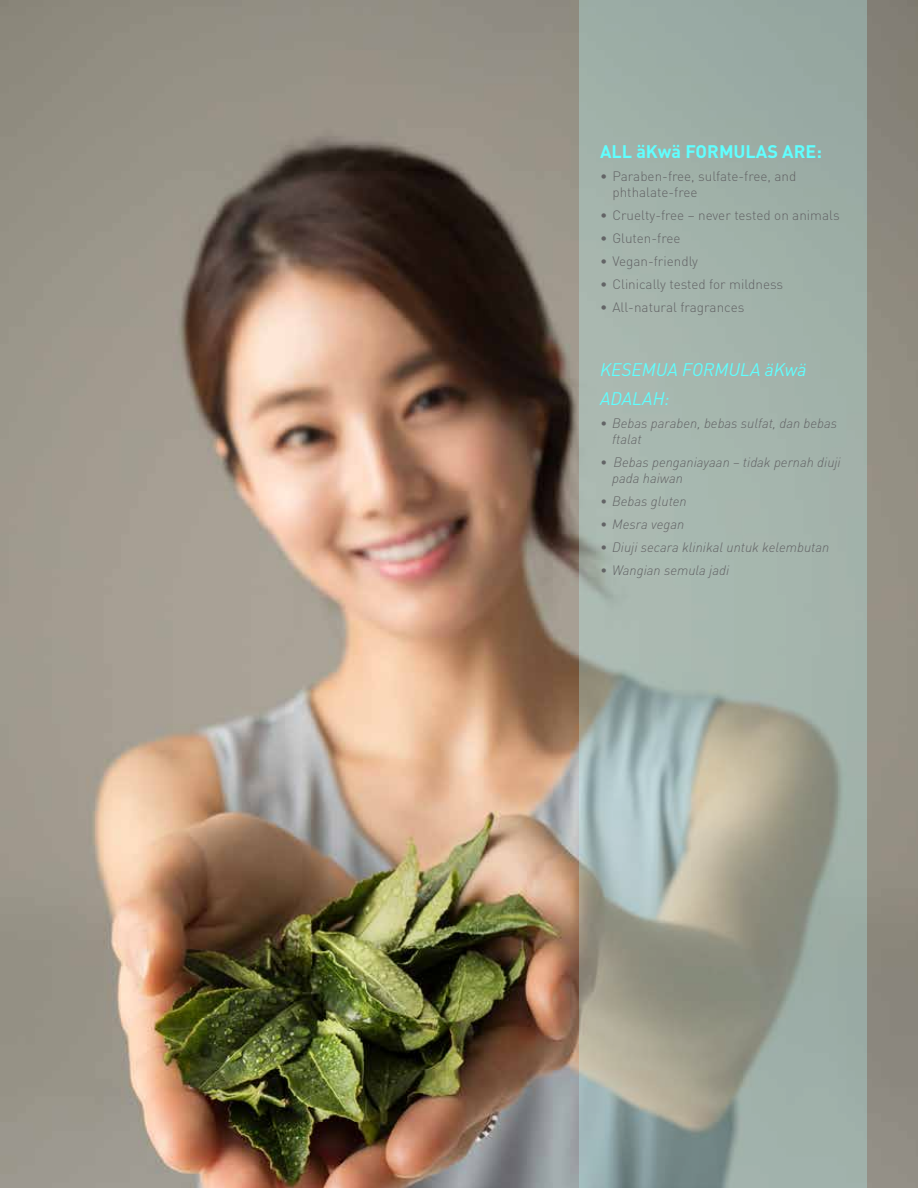
<style>
.page{position:relative;width:918px;height:1188px;background:#fff}
.page>*{position:absolute;margin:0;border:0;box-sizing:border-box;transform-origin:0 0}
.t1{font:italic 18px/28.3px "DIN Pro";color:#60ffff}
.t2{font:700 18px "DIN";color:#60ffff}
.t3{font:italic 300 13.5px/16.2px "DIN Pro";color:#636466}
.t4{font:300 13.5px/16.2px "DIN";color:#636466}
</style>
<div class="page">
<img style="left:0;top:0;width:918px;height:1188px">
<svg style="left:579px;top:0;width:288px;height:1188px;background:#a0ada4"></svg>
<h1 class="t2" style="left:600px;top:140px;width:223px">ALL äKwä FORMULAS ARE:</h1>
<p class="t4" style="left:612px;top:168px;width:185px;text-indent:-12px">• Paraben-free, sulfate-free, and phthalate-free</p>
<p class="t4" style="left:600px;top:207px;width:241px">• Cruelty-free – never tested on animals</p>
<p class="t4" style="left:600px;top:230px;width:82px">• Gluten-free</p>
<p class="t4" style="left:600px;top:253px;width:100px">• Vegan-friendly</p>
<p class="t4" style="left:600px;top:276px;width:185px">• Clinically tested for mildness</p>
<p class="t4" style="left:600px;top:299px;width:146px">• All-natural fragrances</p>
<h1 class="t1" style="left:600px;top:354px;width:208px">KESEMUA FORMULA äKwä<br>ADALAH:</h1>
<p class="t3" style="left:612px;top:414px;width:226px;text-indent:-12px">• Bebas paraben, bebas sulfat, dan bebas ftalat</p>
<p class="t3" style="left:612px;top:453px;width:230px;text-indent:-12px">• Bebas penganiayaan – tidak pernah diuji pada haiwan</p>
<p class="t3" style="left:600px;top:492px;width:88px">• Bebas gluten</p>
<p class="t3" style="left:600px;top:515px;width:86px">• Mesra vegan</p>
<p class="t3" style="left:600px;top:538px;width:231px">• Diuji secara klinikal untuk kelembutan</p>
<p class="t3" style="left:600px;top:561px;width:131px">• Wangian semula jadi</p>
</div>
